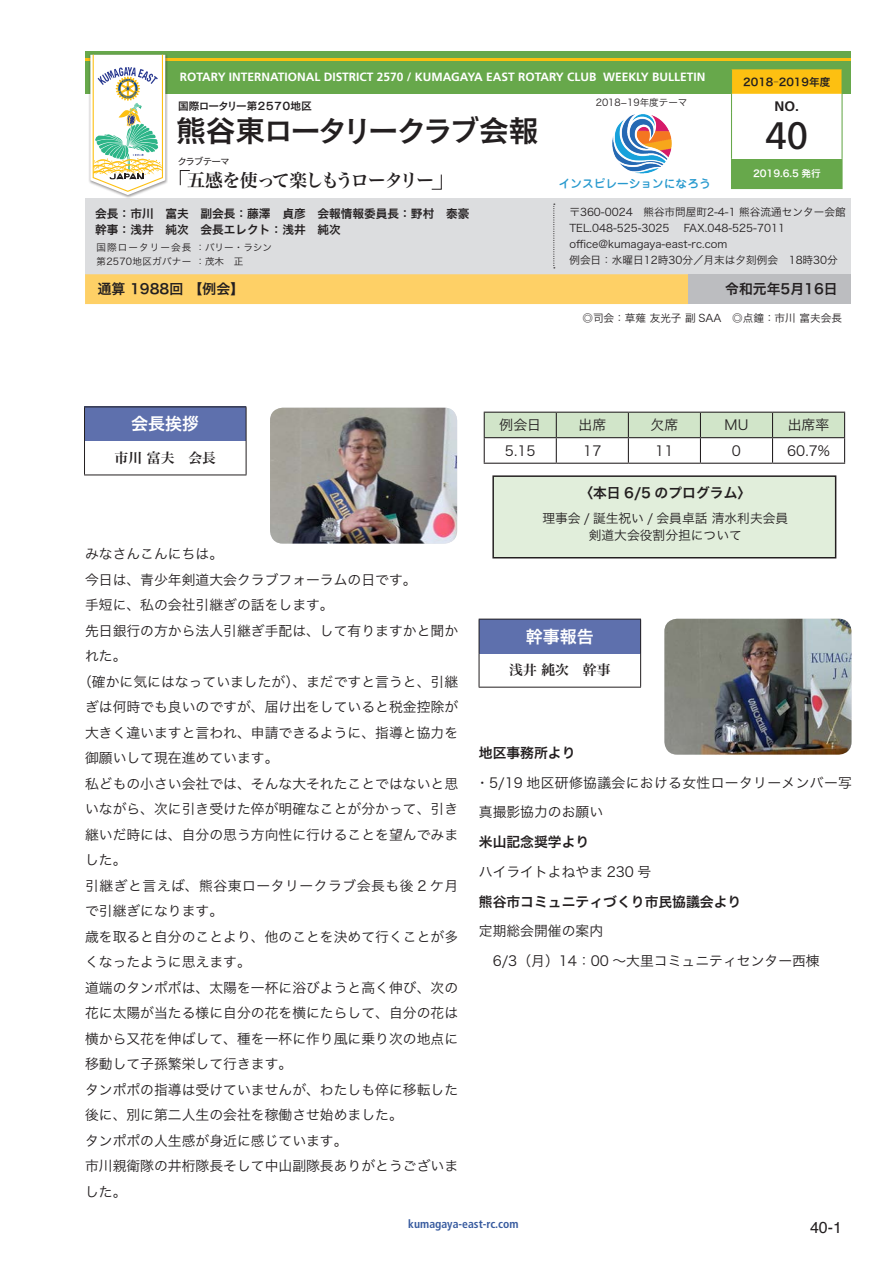
<style>
.page{position:relative;width:893px;height:1263px;background:#fff}
.page>*{position:absolute;margin:0;border:0;box-sizing:border-box;transform-origin:0 0}
.t1{font:38.25px "Frutiger";color:#231f20}
.t2{font:29.7px "New Cezanne Pro DB";letter-spacing:-.07em;color:#231f20}
.t3{font:18px "Hira Min Pro W6";letter-spacing:-.075em;color:#231f20}
.t4{font:16.95px "Hira Kaku Pro W6";color:#fff}
.t5{font:15.9px "Helvetica";color:#231f20}
.t6{font:13.8px/25.5px "Hira Kaku Pro W3";color:#231f20}
.t7{font:13.8px "Hira Kaku Pro W6";color:#231f20}
.t8{font:13.8px/29.7px "Hira Kaku Pro W3";letter-spacing:.025em;color:#231f20}
.t9{font:13.8px/25.5px "Hira Kaku Pro W3";letter-spacing:.035em;color:#231f20}
.t10{font:13.8px "Hira Min Pro W6";color:#231f20}
.t11{font:700 13.8px "Frutiger";color:#231f20}
.t12{font:12.75px "Hira Kaku Pro W3";color:#231f20}
.t13{font:700 12px "Frutiger";color:#fff}
.t14{font:11.7px/15.9px "Hira Kaku Pro W6";color:#231f20}
.t15{font:700 condensed 11.7px "Frutiger";color:#385b9f}
.t16{font:500 11.7px "Jun 34 Pro";color:#2799ce}
.t17{font:10.65px/15.9px "Hira Kaku Pro W3";color:#231f20}
.t18{font:10.65px "New Cezanne Pro DB";letter-spacing:-.11em;color:#231f20}
.t19{font:10.65px "Hira Kaku Pro W6";color:#231f20}
.t20{font:9.6px/14.1px "Hira Kaku Pro W3";letter-spacing:.025em;color:#231f20}
.t21{font:9.6px "Hira Kaku Pro W3";color:#231f20}
.t22{font:9.6px "Hira Kaku Pro W6";color:#fff}
.t23{font:9.6px "New Cezanne Pro M";letter-spacing:-.11em;color:#231f20}
</style>
<div class="page">
<div style="left:85px;top:198px;width:765px;height:76px;background:#dcdddf"></div>
<div style="left:85px;top:51px;width:765px;height:43px;background:#67a84b"></div>
<hr style="left:85px;top:58px;width:765px;height:2px;background:#fdc011">
<svg style="left:180px;top:170px;width:10px;height:16px"></svg>
<svg style="left:431px;top:174px;width:11px;height:16px"></svg>
<div style="left:88px;top:53px;width:80px;height:145px;background:#231f20;opacity:.45"></div>
<svg style="left:90px;top:55px;width:75px;height:140px"></svg>
<svg style="left:553px;top:204px;width:2px;height:64px"></svg>
<img style="left:612px;top:114px;width:60px;height:60px">
<svg style="left:731px;top:69px;width:112px;height:119px"></svg>
<hr style="left:841px;top:159px;width:2px;height:29px;background:#67a84b">
<hr style="left:731px;top:188px;width:112px;height:1px;background:#67a84b">
<div style="left:85px;top:274px;width:603px;height:30px;background:#fed066"></div>
<div style="left:688px;top:274px;width:162px;height:30px;background:#bcbdc0"></div>
<div style="left:85px;top:407px;width:161px;height:34px;background:#5e70ad"></div>
<hr style="left:84px;top:406px;width:162px;height:1px;background:#231f20">
<hr style="left:84px;top:407px;width:1px;height:34px;background:#231f20">
<hr style="left:246px;top:407px;width:1px;height:34px;background:#231f20">
<hr style="left:84px;top:441px;width:1px;height:34px;background:#231f20">
<hr style="left:246px;top:441px;width:1px;height:34px;background:#231f20">
<hr style="left:84px;top:475px;width:162px;height:1px;background:#231f20">
<img style="left:270px;top:408px;width:187px;height:136px">
<svg style="left:484px;top:412px;width:361px;height:51px"></svg>
<hr style="left:484px;top:463px;width:72px;height:1px;background:#231f20">
<hr style="left:556px;top:463px;width:72px;height:1px;background:#231f20">
<hr style="left:628px;top:463px;width:72px;height:1px;background:#231f20">
<hr style="left:700px;top:463px;width:72px;height:1px;background:#231f20">
<hr style="left:772px;top:463px;width:73px;height:1px;background:#231f20">
<div style="left:479px;top:619px;width:162px;height:34px;background:#5e70ad"></div>
<hr style="left:479px;top:619px;width:162px;height:1px;background:#231f20">
<hr style="left:479px;top:619px;width:1px;height:34px;background:#231f20">
<hr style="left:640px;top:619px;width:1px;height:34px;background:#231f20">
<hr style="left:479px;top:653px;width:1px;height:34px;background:#231f20">
<hr style="left:640px;top:653px;width:1px;height:34px;background:#231f20">
<hr style="left:479px;top:687px;width:162px;height:1px;background:#231f20">
<img style="left:664px;top:619px;width:187px;height:136px">
<div style="left:493px;top:476px;width:343px;height:82px;background:#e1eedb"></div>
<div style="left:492px;top:475px;width:344px;height:83px;border:1px solid #231f20"></div>
<p class="t13" style="left:180px;top:69px;width:527px">ROTARY INTERNATIONAL DISTRICT 2570 / KUMAGAYA EAST ROTARY CLUB WEEKLY BULLETIN</p>
<h2 class="t2" style="left:176px;top:104px;width:364px">熊谷東ロータリークラブ会報</h2>
<p class="t21" style="left:596px;top:94px;width:93px">2018−19年度テーマ</p>
<p class="t18" style="left:178px;top:97px;width:135px">国際ロータリー第２５７０地区</p>
<p class="t23" style="left:178px;top:153px;width:54px">クラブテーマ</p>
<h3 class="t3" style="left:187px;top:164px;width:248px">五感を使って楽しもうロータリー</h3>
<p class="t16" style="left:559px;top:174px;width:154px">インスピレーションになろう</p>
<p class="t19" style="left:743px;top:72px;width:89px">2018–2019年度</p>
<p class="t11" style="left:774px;top:98px;width:26px">NO.</p>
<p class="t1" style="left:765px;top:113px;width:44px">40</p>
<p class="t22" style="left:753px;top:165px;width:69px">2019.6.5 発行</p>
<p class="t14" style="left:95px;top:205px;width:376px">会長：市川　富夫　副会長：藤澤　貞彦　会報情報委員長：野村　泰豪幹事：浅井　純次　会長エレクト：浅井　純次</p>
<p class="t20" style="left:97px;top:240px;width:177px">国際ロータリー会長：バリー・ラシン第2570地区ガバナー：茂木　正</p>
<p class="t17" style="left:569px;top:203px;width:278px">〒360-0024　熊谷市問屋町2-4-1 熊谷流通センター会館TEL.048-525-3025 　FAX.048-525-7011 office@kumagaya-east-rc.com<br>例会日：水曜日12時30分／月末は夕刻例会　18時30分</p>
<p class="t7" style="left:98px;top:277px;width:155px">通算 1988回【例会】　</p>
<p class="t7" style="left:725px;top:277px;width:114px">令和元年5月16日</p>
<p class="t17" style="left:582px;top:309px;width:261px">◎司会：草薙 友光子 副 SAA　◎点鐘：市川 富夫会長</p>
<p class="t4" style="left:131px;top:409px;width:70px">会長挨拶</p>
<p class="t10" style="left:115px;top:446px;width:103px">市川 富夫　会長</p>
<p class="t6" style="left:85px;top:540px;width:140px">みなさんこんにちは。</p>
<p class="t6" style="left:85px;top:566px;width:333px">今日は、青少年剣道大会クラブフォーラムの日です。</p>
<p class="t6" style="left:85px;top:591px;width:250px">手短に、私の会社引継ぎの話をします。</p>
<p class="t6" style="left:85px;top:617px;width:375px">先日銀行の方から法人引継ぎ手配は、して有りますかと聞かれた。</p>
<p class="t6" style="left:85px;top:668px;width:375px;text-align:justify;text-indent:-7px">（確かに気にはなっていましたが）、まだですと言うと、引継ぎは何時でも良いのですが、届け出をしていると税金控除が大きく違いますと言われ、申請できるように、指導と協力を御願いして現在進めています。</p>
<p class="t6" style="left:85px;top:770px;width:375px;text-align:justify">私どもの小さい会社では、そんな大それたことではないと思いながら、次に引き受けた倅が明確なことが分かって、引き継いだ時には、自分の思う方向性に行けることを望んでみました。</p>
<p class="t9" style="left:85px;top:872px;width:375px">引継ぎと言えば、熊谷東ロータリークラブ会長も後 2 ケ月で引継ぎになります。</p>
<p class="t6" style="left:85px;top:923px;width:375px">歳を取ると自分のことより、他のことを決めて行くことが多くなったように思えます。</p>
<p class="t6" style="left:85px;top:974px;width:375px;text-align:justify">道端のタンポポは、太陽を一杯に浴びようと高く伸び、次の花に太陽が当たる様に自分の花を横にたらして、自分の花は横から又花を伸ばして、種を一杯に作り風に乗り次の地点に移動して子孫繁栄して行きます。</p>
<p class="t6" style="left:85px;top:1076px;width:375px">タンポポの指導は受けていませんが、わたしも倅に移転した後に、別に第二人生の会社を稼働させ始めました。</p>
<p class="t6" style="left:85px;top:1127px;width:264px">タンポポの人生感が身近に感じています。</p>
<p class="t6" style="left:85px;top:1152px;width:375px">市川親衛隊の井桁隊長そして中山副隊長ありがとうございました。</p>
<p class="t6" style="left:500px;top:411px;width:43px">例会日</p>
<p class="t6" style="left:578px;top:411px;width:29px">出席</p>
<p class="t6" style="left:651px;top:411px;width:29px">欠席</p>
<p class="t6" style="left:725px;top:411px;width:25px">MU</p>
<p class="t6" style="left:788px;top:411px;width:43px">出席率</p>
<p class="t6" style="left:505px;top:437px;width:32px">5.15</p>
<p class="t6" style="left:583px;top:437px;width:20px">17</p>
<p class="t6" style="left:655px;top:437px;width:20px">11</p>
<p class="t6" style="left:732px;top:437px;width:11px">0</p>
<p class="t6" style="left:787px;top:437px;width:44px">60.7%</p>
<p class="t7" style="left:579px;top:480px;width:173px">〈本日 6/5 のプログラム〉</p>
<p class="t12" style="left:542px;top:507px;width:247px">理事会 / 誕生祝い / 会員卓話 清水利夫会員</p>
<p class="t12" style="left:589px;top:524px;width:155px">剣道大会役割分担について</p>
<p class="t4" style="left:526px;top:621px;width:70px">幹事報告</p>
<p class="t10" style="left:509px;top:658px;width:103px">浅井 純次　幹事</p>
<p class="t7" style="left:479px;top:740px;width:98px">地区事務所より</p>
<p class="t8" style="left:475px;top:766px;width:378px">・5/19 地区研修協議会における女性ロータリーメンバー写真撮影協力のお願い</p>
<p class="t7" style="left:479px;top:829px;width:112px">米山記念奨学より</p>
<p class="t6" style="left:479px;top:858px;width:174px">ハイライトよねやま 230 号</p>
<p class="t7" style="left:479px;top:889px;width:264px">熊谷市コミュニティづくり市民協議会より</p>
<p class="t6" style="left:479px;top:917px;width:126px">定期総会開催の案内</p>
<p class="t6" style="left:479px;top:947px;width:342px">　6/3（月）14：00 ～大里コミュニティセンター西棟</p>
<p class="t15" style="left:408px;top:1217px;width:112px">kumagaya-east-rc.com</p>
<p class="t5" style="left:810px;top:1215px;width:33px">40-1</p>
</div>
